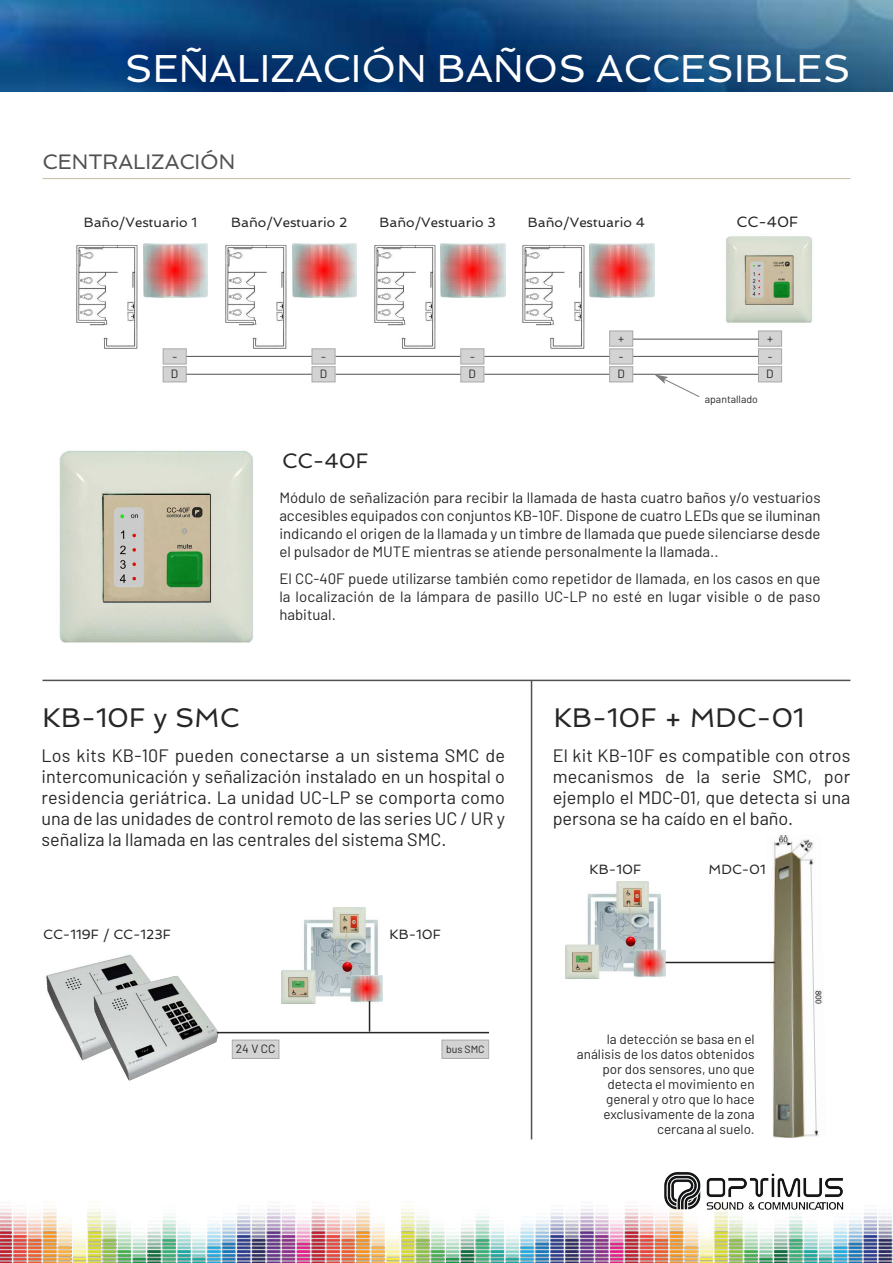
<style>
.page{position:relative;width:893px;height:1263px;background:#fff}
.page>*{position:absolute;margin:0;border:0;box-sizing:border-box;transform-origin:0 0}
.t1{font:39px "Spinnaker";color:#fff}
.t2{font:27px "Spinnaker";color:#272526}
.t3{font:21px "Spinnaker";color:#525152}
.t4{font:21px "Spinnaker";color:#272526}
.t5{font:18px/21px "Barlow";color:#272526;text-align:justify}
.t6{font:15px/18px "Barlow";color:#272526;text-align:justify}
.t7{font:15px "Spinnaker";color:#272526}
.t8{font:13.5px/15px "Barlow";color:#272526;text-align:right}
.t9{font:13.5px "Spinnaker";color:#272526}
.t10{font:12px/17.9px "Barlow";letter-spacing:.1em;color:#272526}
.t11{font:10.5px "Barlow";color:#272526}
</style>
<div class="page">
<img style="left:0;top:0;width:893px;height:91px">
<img style="left:664px;top:1172px;width:179px;height:27px">
<img style="left:0;top:1199px;width:893px;height:64px">
<hr style="left:43px;top:178px;width:807px;height:1px;background:#c4baa0">
<img style="left:76px;top:245px;width:62px;height:104px">
<img style="left:143px;top:243px;width:65px;height:54px">
<img style="left:726px;top:236px;width:86px;height:87px">
<div style="left:164px;top:349px;width:22px;height:15px;background:#d4d3d4"></div>
<div style="left:163px;top:348px;width:24px;height:16px;border:1px solid #a8a8a8"></div>
<div style="left:164px;top:367px;width:22px;height:15px;background:#d4d3d4"></div>
<div style="left:163px;top:366px;width:24px;height:16px;border:1px solid #a8a8a8"></div>
<hr style="left:187px;top:356px;width:125px;height:1px;background:#525152">
<hr style="left:187px;top:374px;width:125px;height:1px;background:#525152">
<hr style="left:335px;top:356px;width:126px;height:1px;background:#525152">
<hr style="left:335px;top:374px;width:126px;height:1px;background:#525152">
<hr style="left:484px;top:356px;width:126px;height:1px;background:#525152">
<hr style="left:484px;top:374px;width:126px;height:1px;background:#525152">
<hr style="left:633px;top:356px;width:126px;height:1px;background:#525152">
<hr style="left:633px;top:374px;width:126px;height:1px;background:#525152">
<img style="left:225px;top:245px;width:62px;height:104px">
<img style="left:292px;top:243px;width:65px;height:54px">
<div style="left:312px;top:349px;width:23px;height:15px;background:#d4d3d4"></div>
<div style="left:312px;top:348px;width:23px;height:16px;border:1px solid #a8a8a8"></div>
<div style="left:312px;top:367px;width:23px;height:15px;background:#d4d3d4"></div>
<div style="left:312px;top:366px;width:23px;height:16px;border:1px solid #a8a8a8"></div>
<img style="left:374px;top:245px;width:61px;height:104px">
<img style="left:441px;top:243px;width:64px;height:54px">
<div style="left:461px;top:349px;width:23px;height:15px;background:#d4d3d4"></div>
<div style="left:460px;top:348px;width:24px;height:16px;border:1px solid #a8a8a8"></div>
<div style="left:461px;top:367px;width:23px;height:15px;background:#d4d3d4"></div>
<div style="left:460px;top:366px;width:24px;height:16px;border:1px solid #a8a8a8"></div>
<img style="left:522px;top:245px;width:62px;height:104px">
<img style="left:590px;top:243px;width:64px;height:54px">
<div style="left:610px;top:331px;width:22px;height:15px;background:#d4d3d4"></div>
<div style="left:609px;top:331px;width:24px;height:16px;border:1px solid #a8a8a8"></div>
<div style="left:610px;top:349px;width:22px;height:15px;background:#d4d3d4"></div>
<div style="left:609px;top:348px;width:24px;height:16px;border:1px solid #a8a8a8"></div>
<div style="left:610px;top:367px;width:22px;height:15px;background:#d4d3d4"></div>
<div style="left:609px;top:366px;width:24px;height:16px;border:1px solid #a8a8a8"></div>
<div style="left:759px;top:331px;width:22px;height:15px;background:#d4d3d4"></div>
<div style="left:758px;top:331px;width:24px;height:16px;border:1px solid #a8a8a8"></div>
<div style="left:759px;top:349px;width:22px;height:15px;background:#d4d3d4"></div>
<div style="left:758px;top:348px;width:24px;height:16px;border:1px solid #a8a8a8"></div>
<div style="left:759px;top:367px;width:22px;height:15px;background:#d4d3d4"></div>
<div style="left:758px;top:366px;width:24px;height:16px;border:1px solid #a8a8a8"></div>
<hr style="left:633px;top:339px;width:126px;height:1px;background:#525152">
<svg style="left:654px;top:374px;width:46px;height:23px"></svg>
<img style="left:59px;top:450px;width:195px;height:193px">
<hr style="left:43px;top:680px;width:807px;height:1px;background:#525152">
<hr style="left:531px;top:680px;width:1px;height:459px;background:#525152">
<img style="left:282px;top:907px;width:101px;height:97px">
<img style="left:46px;top:955px;width:131px;height:106px">
<img style="left:94px;top:976px;width:125px;height:105px">
<div style="left:233px;top:1040px;width:46px;height:18px;background:#d4d3d4"></div>
<div style="left:232px;top:1040px;width:47px;height:19px;border:1px solid #a8a8a8"></div>
<hr style="left:217px;top:1032px;width:272px;height:1px;background:#272526">
<div style="left:442px;top:1040px;width:46px;height:18px;background:#d4d3d4"></div>
<div style="left:442px;top:1040px;width:47px;height:19px;border:1px solid #a8a8a8"></div>
<hr style="left:369px;top:1001px;width:1px;height:30px;background:#272526">
<img style="left:565px;top:882px;width:101px;height:96px">
<img style="left:767px;top:835px;width:56px;height:303px">
<hr style="left:666px;top:962px;width:109px;height:1px;background:#272526">
<h1 class="t1" style="left:125px;top:45px;width:727px">SEÑALIZACIÓN BAÑOS ACCESIBLES</h1>
<h3 class="t3" style="left:43px;top:149px;width:194px">CENTRALIZACIÓN</h3>
<p class="t9" style="left:84px;top:214px;width:115px">Baño/Vestuario 1</p>
<p class="t9" style="left:231px;top:214px;width:118px">Baño/Vestuario 2</p>
<p class="t9" style="left:379px;top:214px;width:118px">Baño/Vestuario 3</p>
<p class="t9" style="left:528px;top:214px;width:119px">Baño/Vestuario 4</p>
<p class="t7" style="left:737px;top:213px;width:63px">CC-40F</p>
<p class="t10" style="left:171px;top:346px;width:9px">-<br>D</p>
<p class="t10" style="left:320px;top:346px;width:9px">-<br>D</p>
<p class="t10" style="left:469px;top:346px;width:9px">-<br>D</p>
<h3 class="t4" style="left:282px;top:449px;width:88px">CC-40F</h3>
<p class="t10" style="left:617px;top:329px;width:9px;text-align:justify">+ - D</p>
<p class="t10" style="left:766px;top:329px;width:9px;text-align:justify">+ - D</p>
<p class="t11" style="left:705px;top:391px;width:55px">apantallado</p>
<p class="t6" style="left:279px;top:488px;width:543px">Módulo de señalización para recibir la llamada de hasta cuatro baños y/o vestuarios accesibles equipados con conjuntos KB-10F. Dispone de cuatro LEDs que se iluminan indicando el origen de la llamada y un timbre de llamada que puede silenciarse desde el pulsador de MUTE mientras se atiende personalmente la llamada..</p>
<p class="t6" style="left:279px;top:568px;width:543px">El CC-40F puede utilizarse también como repetidor de llamada, en los casos en que la localización de la lámpara de pasillo UC-LP no esté en lugar visible o de paso habitual.</p>
<h2 class="t2" style="left:43px;top:702px;width:199px">KB-10F y SMC</h2>
<p class="t5" style="left:42px;top:744px;width:465px">Los kits KB-10F pueden conectarse a un sistema SMC de intercomunicación y señalización instalado en un hospital o residencia geriátrica. La unidad UC-LP se comporta como una de las unidades de control remoto de las series UC / UR y señaliza la llamada en las centrales del sistema SMC.</p>
<p class="t9" style="left:43px;top:927px;width:129px">CC-119F / CC-123F</p>
<p class="t9" style="left:389px;top:927px;width:53px">KB-10F</p>
<p class="t10" style="left:236px;top:1039px;width:41px">24VCC</p>
<p class="t11" style="left:446px;top:1041px;width:40px">bus SMC</p>
<h2 class="t2" style="left:554px;top:702px;width:252px">KB-10F + MDC-01</h2>
<p class="t5" style="left:553px;top:744px;width:299px">El kit KB-10F es compatible con otros mecanismos de la serie SMC, por ejemplo el MDC-01, que detecta si una persona se ha caído en el baño.</p>
<p class="t9" style="left:590px;top:862px;width:53px">KB-10F</p>
<p class="t9" style="left:709px;top:862px;width:59px">MDC-01</p>
<p class="t8" style="left:577px;top:1031px;width:179px">la detección se basa en el análisis de los datos obtenidos por dos sensores, uno que detecta el movimiento en general y otro que lo hace exclusivamente de la zona cercana al suelo.</p>
</div>
